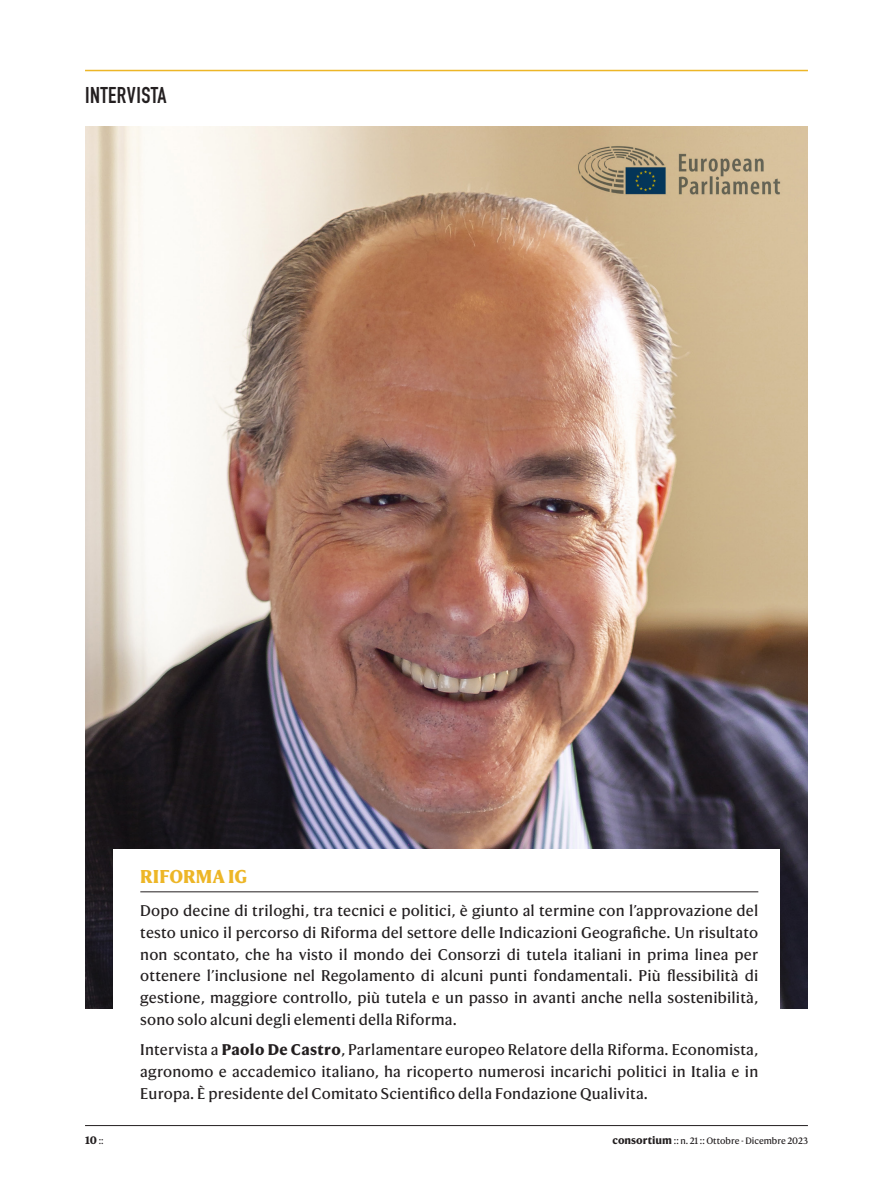
<style>
.page{position:relative;width:893px;height:1191px;background:#fff}
.page>*{position:absolute;margin:0;border:0;box-sizing:border-box;transform-origin:0 0}
.t1{font:700 22.5px "DIN Condensed";letter-spacing:.02em;color:#231f20}
.t2{font:700 18px "Harding Text Web";color:#edb627}
.t3{font:15px/21.8px "Harding Text Web";letter-spacing:.01em;color:#231f20;text-align:justify}
.t4{font:700 10.5px "Harding Text Web";color:#231f20}
.t5{font:9px "Harding Text Web";color:#231f20}
.s1{font-weight:700}
.s2{font-weight:400;font-size:9px}
.s3{font-weight:700;font-size:10.5px}
</style>
<div class="page">
<hr style="left:85px;top:1125px;width:723px;height:1px;background:#231f20">
<img style="left:85px;top:126px;width:723px;height:882px">
<div style="left:113px;top:849px;width:667px;height:267px;background:#fff"></div>
<img style="left:576px;top:142px;width:223px;height:56px">
<hr style="left:140px;top:891px;width:618px;height:1px;background:#231f20">
<hr style="left:85px;top:70px;width:723px;height:1px;background:#edb627">
<p class="t1" style="left:85px;top:80px;width:83px">INTERVISTA</p>
<p class="t2" style="left:140px;top:865px;width:109px">RIFORMA IG</p>
<p class="t3" style="left:140px;top:900px;width:620px">Dopo decine di triloghi, tra tecnici e politici, è giunto al termine con l’approvazione del testo unico il percorso di Riforma del settore delle Indicazioni Geografiche. Un risultato non scontato, che ha visto il mondo dei Consorzi di tutela italiani in prima linea per ottenere l’inclusione nel Regolamento di alcuni punti fondamentali. Più flessibilità di gestione, maggiore controllo, più tutela e un passo in avanti anche nella sostenibilità, sono solo alcuni degli elementi della Riforma.</p>
<p class="t3" style="left:140px;top:1039px;width:619px">Intervista a <span class="s1">Paolo De Castro</span>, Parlamentare europeo Relatore della Riforma. Economista, agronomo e accademico italiano, ha ricoperto numerosi incarichi politici in Italia e in Europa. È presidente del Comitato Scientifico della Fondazione Qualivita.</p>
<p class="t4" style="left:85px;top:1134px;width:20px">10 <span class="s2">::</span></p>
<p class="t5" style="left:612px;top:1135px;width:197px"><span class="s3">consortium</span> :: n. 21 :: Ottobre - Dicembre 2023</p>
</div>
